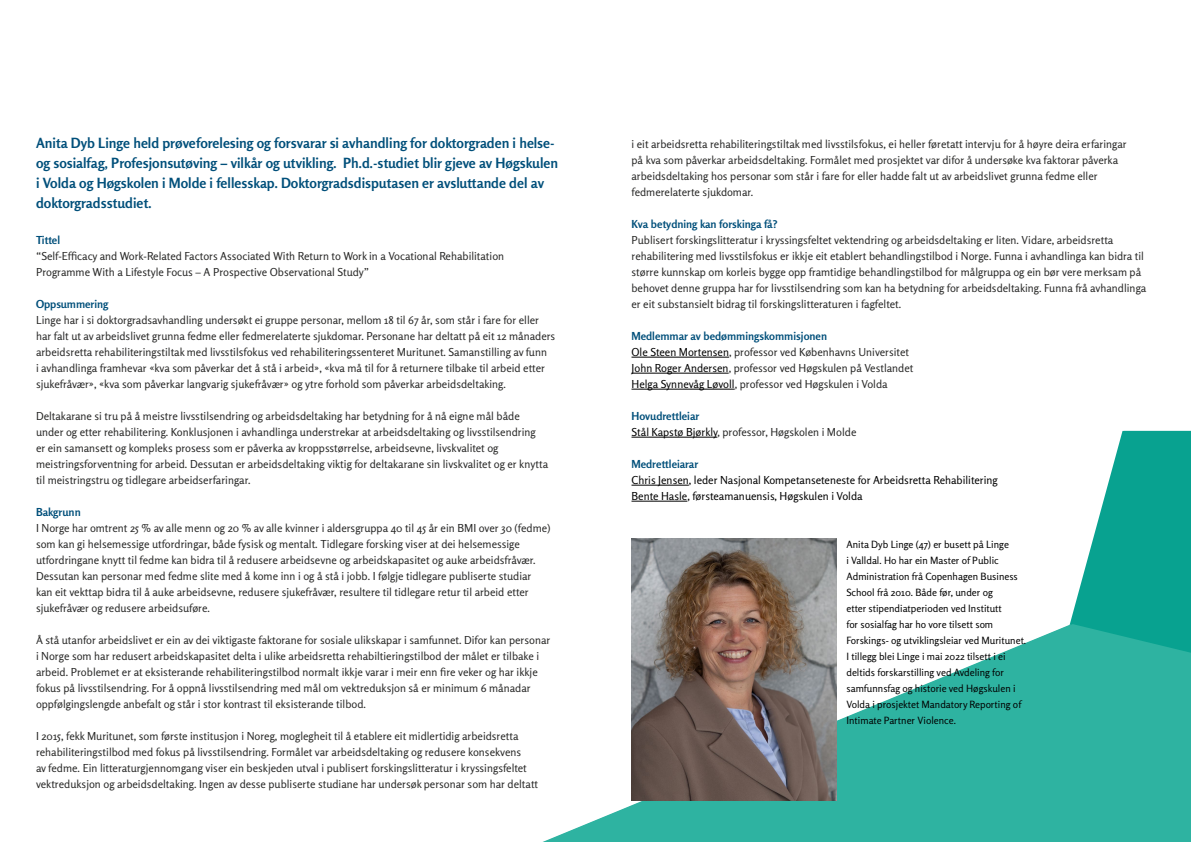
<style>
.page{position:relative;width:1191px;height:842px;background:#fff}
.page>*{position:absolute;margin:0;border:0;box-sizing:border-box;transform-origin:0 0}
.t1{font:700 14px/20px "Rosario";color:#004f7a}
.t2{font:11px/16px "Rosario";color:#282827}
.t3{font:11px/16px "Rosario";color:#000}
.t4{font:700 11px "Rosario";color:#004f7a}
.t5{font:10px/16px "Rosario";color:#000}
.s1{font-weight:700;color:#004f7a}
.s2{color:#000}
</style>
<div class="page">
<svg style="left:1070px;top:431px;width:121px;height:193px;fill:#08a290"></svg>
<svg style="left:543px;top:624px;width:648px;height:218px;fill:#2eb3a1"></svg>
<hr style="left:631px;top:357px;width:98px;height:1px;background:#000">
<hr style="left:631px;top:373px;width:97px;height:1px;background:#000">
<hr style="left:631px;top:389px;width:103px;height:1px;background:#000">
<hr style="left:631px;top:437px;width:86px;height:1px;background:#000">
<hr style="left:631px;top:485px;width:58px;height:1px;background:#000">
<hr style="left:631px;top:501px;width:56px;height:1px;background:#000">
<img style="left:631px;top:538px;width:205px;height:262px">
<p class="t1" style="left:36px;top:133px;width:523px">Anita Dyb Linge held prøveforelesing og forsvarar si avhandling for doktorgraden i helse&shy;og sosialfag, Profesjonsutøving – vilkår og utvikling. Ph.d.-studiet blir gjeve av Høgskulen i Volda og Høgskolen i Molde i fellesskap. Doktorgradsdisputasen er avsluttande del av doktorgradsstudiet.</p>
<p class="t4" style="left:36px;top:233px;width:26px">Tittel</p>
<p class="t2" style="left:36px;top:248px;width:470px">“Self-Efficacy and Work-Related Factors Associated With Return to Work in a Vocational Rehabilitation<br>Programme With a Lifestyle Focus – A Prospective Observational Study”</p>
<p class="t4" style="left:36px;top:297px;width:74px">Oppsummering</p>
<p class="t2" style="left:36px;top:312px;width:521px">Linge har i si doktorgradsavhandling undersøkt ei gruppe personar, mellom 18 til 67 år, som står i fare for eller har falt ut av arbeidslivet grunna fedme eller fedmerelaterte sjukdomar. Personane har deltatt på eit 12 månaders arbeidsretta rehabiliteringstiltak med livsstilsfokus ved rehabiliteringssenteret Muritunet. Samanstilling av funn<br>i avhandlinga framhevar «kva som påverkar det å stå i arbeid», «kva må til for å returnere tilbake til arbeid etter sjukefråvær», «kva som påverkar langvarig sjukefråvær» og ytre forhold som påverkar arbeidsdeltaking.</p>
<p class="t2" style="left:36px;top:408px;width:514px">Deltakarane si tru på å meistre livsstilsendring og arbeidsdeltaking har betydning for å nå eigne mål både under og etter rehabilitering. Konklusjonen i avhandlinga understrekar at arbeidsdeltaking og livsstilsendring<br>er ein samansett og kompleks prosess som er påverka av kroppsstørrelse, arbeidsevne, livskvalitet og meistringsforventning for arbeid. Dessutan er arbeidsdeltaking viktig for deltakarane sin livskvalitet og er knytta til meistringstru og tidlegare arbeidserfaringar.</p>
<p class="t4" style="left:36px;top:505px;width:46px">Bakgrunn</p>
<p class="t2" style="left:36px;top:520px;width:516px">I Norge har omtrent 25 % av alle menn og 20 % av alle kvinner i aldersgruppa 40 til 45 år ein BMI over 30 (fedme) som kan gi helsemessige utfordringar, både fysisk og mentalt. Tidlegare forsking viser at dei helsemessige utfordringane knytt til fedme kan bidra til å redusere arbeidsevne og arbeidskapasitet og auke arbeidsfråvær.<br>Dessutan kan personar med fedme slite med å kome inn i og å stå i jobb. I følgje tidlegare publiserte studiar kan eit vekttap bidra til å auke arbeidsevne, redusere sjukefråvær, resultere til tidlegare retur til arbeid etter sjukefråvær og redusere arbeidsuføre.</p>
<p class="t2" style="left:36px;top:632px;width:516px">Å stå utanfor arbeidslivet er ein av dei viktigaste faktorane for sosiale ulikskapar i samfunnet. Difor kan personar i Norge som har redusert arbeidskapasitet delta i ulike arbeidsretta rehabiltieringstilbod der målet er tilbake i arbeid. Problemet er at eksisterande rehabiliteringstilbod normalt ikkje varar i meir enn fire veker og har ikkje fokus på livsstilsendring. For å oppnå livsstilsendring med mål om vektreduksjon så er minimum 6 månadar oppfølgingslengde anbefalt og står i stor kontrast til eksisterande tilbod.</p>
<p class="t2" style="left:36px;top:728px;width:504px">I 2015, fekk Muritunet, som første institusjon i Noreg, moglegheit til å etablere eit midlertidig arbeidsretta rehabiliteringstilbod med fokus på livsstilsendring. Formålet var arbeidsdeltaking og redusere konsekvens<br>av fedme. Ein litteraturgjennomgang viser ein beskjeden utval i publisert forskingslitteratur i kryssingsfeltet vektreduksjon og arbeidsdeltaking. Ingen av desse publiserte studiane har undersøk personar som har deltatt</p>
<p class="t2" style="left:631px;top:136px;width:497px">i eit arbeidsretta rehabiliteringstiltak med livsstilsfokus, ei heller føretatt intervju for å høyre deira erfaringar på kva som påverkar arbeidsdeltaking. Formålet med prosjektet var difor å undersøke kva faktorar påverka arbeidsdeltaking hos personar som står i fare for eller hadde falt ut av arbeidslivet grunna fedme eller fedmerelaterte sjukdomar.</p>
<p class="t4" style="left:631px;top:217px;width:147px">Kva betydning kan forskinga få?</p>
<p class="t2" style="left:631px;top:232px;width:516px">Publisert forskingslitteratur i kryssingsfeltet vektendring og arbeidsdeltaking er liten. Vidare, arbeidsretta rehabilitering med livsstilsfokus er ikkje eit etablert behandlingstilbod i Norge. Funna i avhandlinga kan bidra til større kunnskap om korleis bygge opp framtidige behandlingstilbod for målgruppa og ein bør vere merksam på behovet denne gruppa har for livsstilsendring som kan ha betydning for arbeidsdeltaking. Funna frå avhandlinga er eit substansielt bidrag til forskingslitteraturen i fagfeltet.</p>
<p class="t2" style="left:631px;top:328px;width:283px"><span class="s1">Medlemmar av bedømmingskommisjonen<br></span><span class="s2">Ole Steen Mortensen</span>, professor ved Københavns Universitet <span class="s2">John Roger Andersen</span>, professor ved Høgskulen på Vestlandet <span class="s2">Helga Synnevåg Løvoll</span>, professor ved Høgskulen i Volda</p>
<p class="t2" style="left:631px;top:408px;width:226px"><span class="s1">Hovudrettleiar<br></span><span class="s2">Stål Kapstø Bjørkly</span>, professor, Høgskolen i Molde</p>
<p class="t4" style="left:631px;top:457px;width:68px">Medrettleiarar</p>
<p class="t3" style="left:631px;top:472px;width:368px">Chris Jensen, leder Nasjonal Kompetanseteneste for Arbeidsretta Rehabilitering<br>Bente Hasle, førsteamanuensis, Høgskulen i Volda</p>
<p class="t5" style="left:846px;top:536px;width:181px">Anita Dyb Linge (47) er busett på Linge<br>i Valldal. Ho har ein Master of Public Administration frå Copenhagen Business School frå 2010. Både før, under og<br>etter stipendiatperioden ved Institutt<br>for sosialfag har ho vore tilsett som Forskings- og utviklingsleiar ved Muritunet.<br>I tillegg blei Linge i mai 2022 tilsett i ei deltids forskarstilling ved Avdeling for samfunnsfag og historie ved Høgskulen i Volda i prosjektet Mandatory Reporting of Intimate Partner Violence.</p>
</div>
